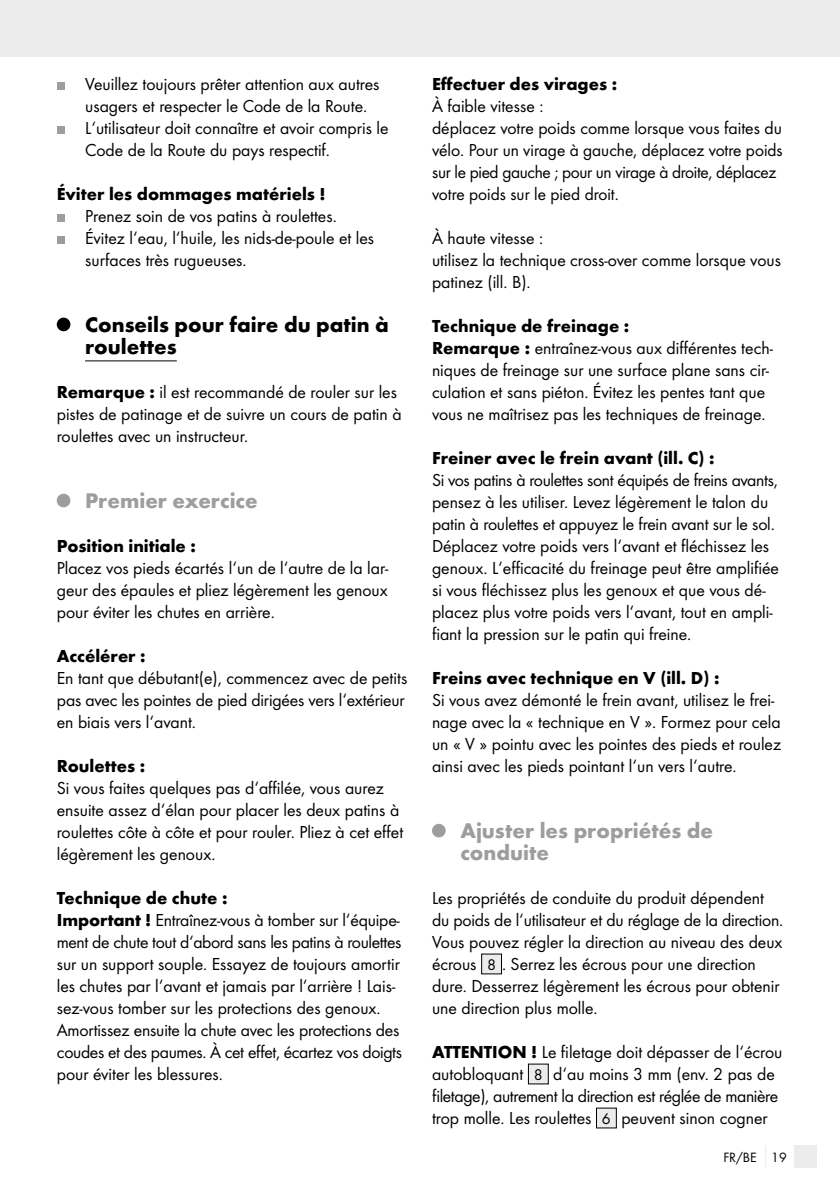
<style>
.page{position:relative;width:840px;height:1191px;background:#fff}
.page>*{position:absolute;margin:0;border:0;box-sizing:border-box;transform-origin:0 0}
.t1{font:700 22px/22px "Futura";color:#9c9d9d}
.t2{font:700 22px/22px "Futura";color:#000}
.t3{font:18px/22px "Futura Boo";color:#000}
.t4{font:700 18px "Futura";color:#000}
.t5{font:14px "Futura Boo";color:#000}
.s1{font-family:"Futura";font-weight:700}
.s2{font-size:16px}
</style>
<div class="page">
<div style="left:0;top:0;width:839px;height:57px;background:#ececec"></div>
<div style="left:794px;top:1145px;width:22px;height:23px;background:#ececec"></div>
<hr style="left:85px;top:360px;width:92px;height:1px;background:#000">
<div style="left:57px;top:82px;width:7px;height:8px;background:#9c9d9d"></div>
<div style="left:57px;top:126px;width:7px;height:8px;background:#9c9d9d"></div>
<div style="left:57px;top:214px;width:7px;height:8px;background:#9c9d9d"></div>
<div style="left:57px;top:236px;width:7px;height:8px;background:#9c9d9d"></div>
<div style="left:57px;top:318px;width:13px;height:13px;background:#000;border-radius:50%"></div>
<div style="left:57px;top:494px;width:13px;height:13px;background:#9c9d9d;border-radius:50%"></div>
<div style="left:432px;top:824px;width:13px;height:13px;background:#9c9d9d;border-radius:50%"></div>
<div style="left:481px;top:954px;width:20px;height:20px;background:#ececec"></div>
<div style="left:528px;top:1064px;width:20px;height:20px;background:#ececec"></div>
<div style="left:596px;top:1108px;width:20px;height:20px;background:#ececec"></div>
<p class="t3" style="left:85px;top:73px;width:305px">Veuillez toujours prêter attention aux autres usagers et respecter le Code de la Route.<br>L‘utilisateur doit connaître et avoir compris le Code de la Route du pays respectif.</p>
<p class="t4" style="left:57px;top:183px;width:270px">Éviter les dommages matériels !</p>
<p class="t3" style="left:85px;top:205px;width:290px">Prenez soin de vos patins à roulettes.<br>Évitez l‘eau, l‘huile, les nids-de-poule et les surfaces très rugueuses.</p>
<p class="t2" style="left:85px;top:313px;width:305px">Conseils pour faire du patin à roulettes</p>
<p class="t3" style="left:57px;top:381px;width:346px"><span class="s1">Remarque :</span> il est recommandé de rouler sur les pistes de patinage et de suivre un cours de patin à roulettes avec un instructeur.</p>
<p class="t1" style="left:85px;top:489px;width:174px">Premier exercice</p>
<p class="t4" style="left:57px;top:535px;width:140px">Position initiale :</p>
<p class="t3" style="left:57px;top:557px;width:333px;text-align:justify">Placez vos pieds écartés l‘un de l‘autre de la lar&shy;geur des épaules et pliez légèrement les genoux pour éviter les chutes en arrière.</p>
<p class="t4" style="left:57px;top:645px;width:90px">Accélérer :</p>
<p class="t3" style="left:57px;top:667px;width:352px">En tant que débutant(e), commencez avec de petits pas avec les pointes de pied dirigées vers l‘extérieur en biais vers l‘avant.</p>
<p class="t4" style="left:57px;top:755px;width:90px">Roulettes :</p>
<p class="t3" style="left:57px;top:777px;width:348px">Si vous faites quelques pas d‘affilée, vous aurez ensuite assez d‘élan pour placer les deux patins à roulettes côte à côte et pour rouler. Pliez à cet effet légèrement les genoux.</p>
<p class="t4" style="left:57px;top:887px;width:172px">Technique de chute :</p>
<p class="t3" style="left:57px;top:909px;width:347px"><span class="s1">Important !</span> Entraînez-vous à tomber sur l‘équipe&shy;ment de chute tout d‘abord sans les patins à roulettes sur un support souple. Essayez de toujours amortir les chutes par l‘avant et jamais par l‘arrière ! Lais&shy;sez-vous tomber sur les protections des genoux.<br>Amortissez ensuite la chute avec les protections des coudes et des paumes. À cet effet, écartez vos doigts pour éviter les blessures.</p>
<p class="t4" style="left:432px;top:73px;width:187px">Effectuer des virages :</p>
<p class="t3" style="left:432px;top:95px;width:352px">À faible vitesse :<br>déplacez votre poids comme lorsque vous faites du vélo. Pour un virage à gauche, déplacez votre poids sur le pied gauche ; pour un virage à droite, déplacez votre poids sur le pied droit.</p>
<p class="t3" style="left:432px;top:227px;width:350px">À haute vitesse :<br>utilisez la technique cross-over comme lorsque vous patinez (ill. B).</p>
<p class="t4" style="left:432px;top:315px;width:199px">Technique de freinage :</p>
<p class="t3" style="left:432px;top:337px;width:342px"><span class="s1">Remarque :</span> entraînez-vous aux différentes tech&shy;niques de freinage sur une surface plane sans cir&shy;culation et sans piéton. Évitez les pentes tant que vous ne maîtrisez pas les techniques de freinage.</p>
<p class="t4" style="left:432px;top:447px;width:284px">Freiner avec le frein avant (ill. C) :</p>
<p class="t3" style="left:432px;top:469px;width:348px">Si vos patins à roulettes sont équipés de freins avants, pensez à les utiliser. Levez légèrement le talon du patin à roulettes et appuyez le frein avant sur le sol.<br>Déplacez votre poids vers l‘avant et fléchissez les genoux. L‘efficacité du freinage peut être amplifiée si vous fléchissez plus les genoux et que vous dé&shy;placez plus votre poids vers l‘avant, tout en ampli&shy;fiant la pression sur le patin qui freine.</p>
<p class="t4" style="left:432px;top:667px;width:289px">Freins avec technique en V (ill. D) :</p>
<p class="t3" style="left:432px;top:689px;width:350px">Si vous avez démonté le frein avant, utilisez le frei&shy;nage avec la « technique en V ». Formez pour cela un « V » pointu avec les pointes des pieds et roulez ainsi avec les pieds pointant l‘un vers l‘autre.</p>
<p class="t1" style="left:460px;top:819px;width:254px">Ajuster les propriétés de conduite</p>
<p class="t3" style="left:432px;top:887px;width:352px">Les propriétés de conduite du produit dépendent du poids de l‘utilisateur et du réglage de la direction.<br>Vous pouvez régler la direction au niveau des deux écrous <span class="s2">8</span> . Serrez les écrous pour une direction dure. Desserrez légèrement les écrous pour obtenir une direction plus molle.</p>
<p class="t3" style="left:432px;top:1041px;width:352px"><span class="s1">ATTENTION !</span> Le filetage doit dépasser de l‘écrou autobloquant <span class="s2">8</span> d‘au moins 3 mm (env. 2 pas de filetage), autrement la direction est réglée de manière trop molle. Les roulettes <span class="s2">6</span> peuvent sinon cogner</p>
<p class="t5" style="left:723px;top:1149px;width:65px">FR/BE 19</p>
</div>
